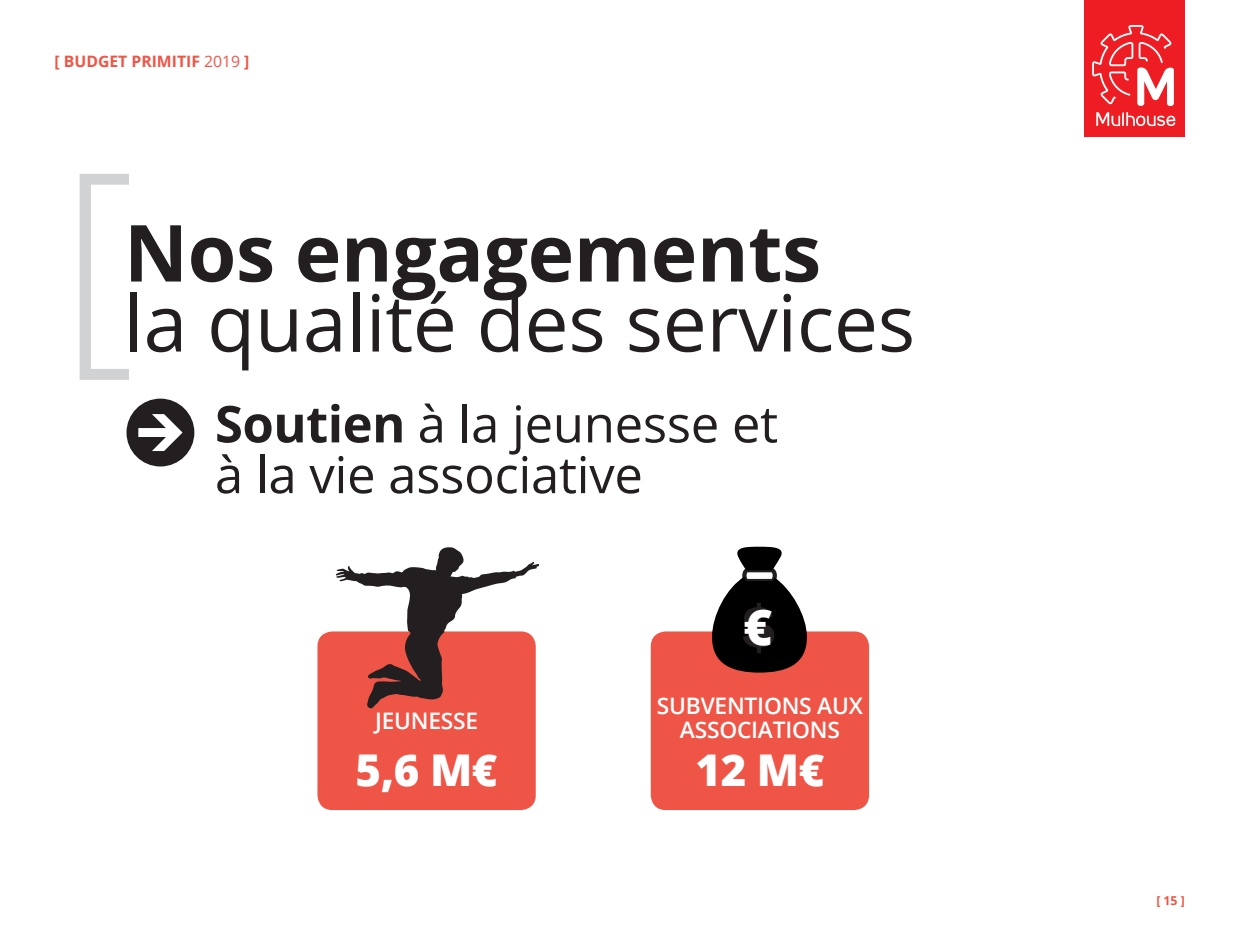
<style>
.page{position:relative;width:1260px;height:945px;background:#fff}
.page>*{position:absolute;margin:0;border:0;box-sizing:border-box;transform-origin:0 0}
.t1{font:300 236.25px "Open Sans";color:#d1d2d4}
.t2{font:78.75px "Open Sans";letter-spacing:-.005em;color:#231f20}
.t3{font:700 78.75px "Open Sans";letter-spacing:-.005em;color:#231f20}
.t4{font:50.75px/50.8px "Open Sans";letter-spacing:-.005em;color:#231f20}
.t5{font:800 49.18px "Open Sans";color:#fff}
.t6{font:800 43.75px "Open Sans";color:#fff}
.t7{font:600 22.75px/24.5px "Open Sans";letter-spacing:-.01em;color:#fff;text-align:center}
.t8{font:700 15.75px "Open Sans";color:#ee5546}
.t9{font:700 12.25px "Open Sans";color:#ee5546}
.s1{font-weight:400}
.s2{font-weight:700}
</style>
<div class="page">
<svg style="left:126px;top:399px;width:68px;height:68px"></svg>
<div style="left:1084px;top:0;width:101px;height:137px;background:#ee1d23"></div>
<svg style="left:1096px;top:112px;width:79px;height:14px"></svg>
<svg style="left:1092px;top:25px;width:82px;height:81px"></svg>
<div style="left:317px;top:631px;width:219px;height:179px;background:#ee5546;border-radius:15px"></div>
<div style="left:651px;top:631px;width:218px;height:179px;background:#ee5546;border-radius:15px"></div>
<svg style="left:712px;top:546px;width:95px;height:127px"></svg>
<svg style="left:336px;top:547px;width:203px;height:161px"></svg>
<p class="t8" style="left:55px;top:50px;width:196px">[ BUDGET PRIMITIF <span class="s1">2019</span> ]</p>
<h1 class="t1" style="left:60px;top:95px;width:77px">[</h1>
<h2 class="t3" style="left:124px;top:197px;width:699px">Nos engagements</h2>
<h2 class="t2" style="left:124px;top:269px;width:793px">la qualité des services</h2>
<p class="t4" style="left:215px;top:397px;width:565px"><span class="s2">Soutien</span> à la jeunesse et à la vie associative</p>
<p class="t7" style="left:375px;top:708px;width:105px">JEUNESSE</p>
<p class="t5" style="left:744px;top:589px;width:30px">€</p>
<p class="t7" style="left:657px;top:693px;width:207px">SUBVENTIONS AUX<br>ASSOCIATIONS</p>
<p class="t6" style="left:356px;top:737px;width:143px">5,6 M€</p>
<p class="t6" style="left:696px;top:737px;width:130px">12 M€</p>
<p class="t9" style="left:1156px;top:892px;width:30px">[ 15 ]</p>
</div>
